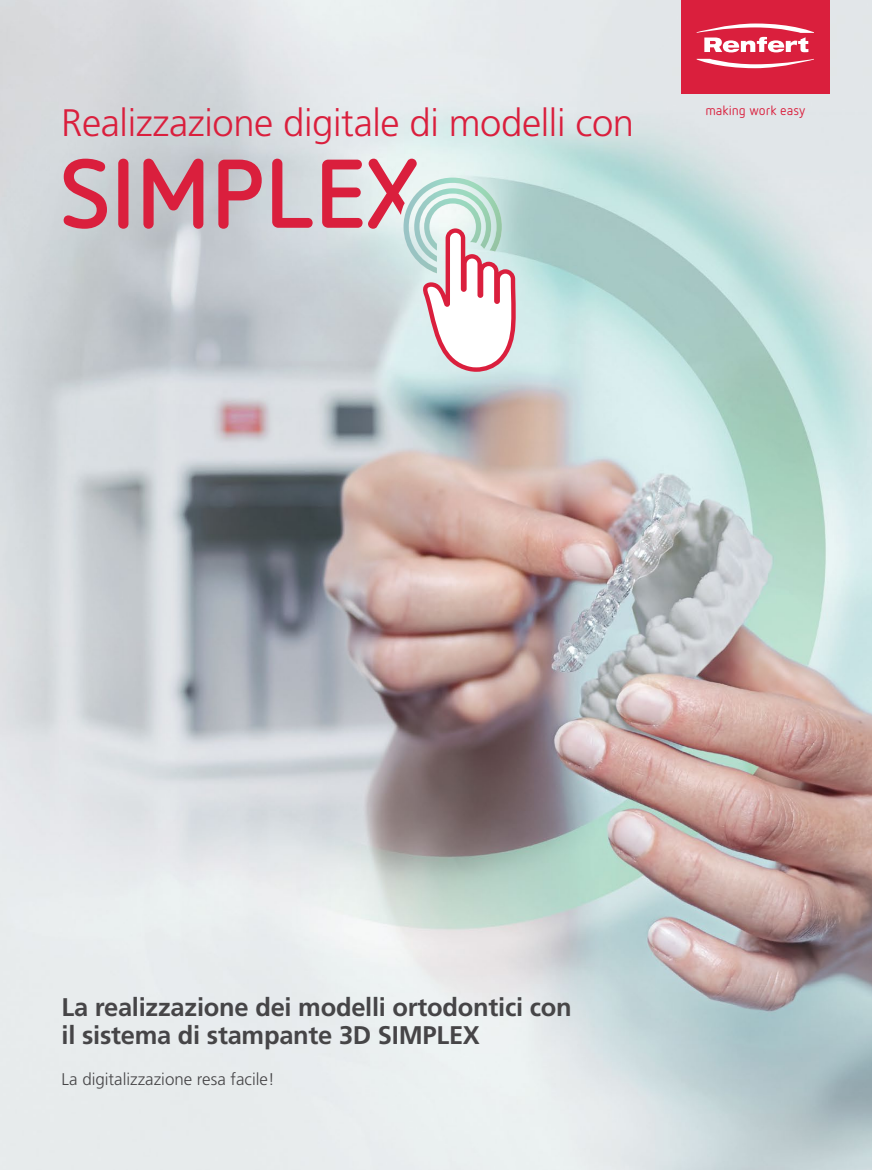
<style>
.page{position:relative;width:872px;height:1170px;background:#fff}
.page>*{position:absolute;margin:0;border:0;box-sizing:border-box;transform-origin:0 0}
.t1{font:300 38.25px "Frutiger LT Std";letter-spacing:-.01em;color:#da1f3d}
.t2{font:700 25.5px/27.9px "Frutiger LT Std";letter-spacing:-.01em;color:#464547}
.t3{font:300 16.95px "Frutiger LT Std";color:#464547}
.t4{font:13.5px "Netto Pro";color:#da1f3d}
</style>
<div class="page">
<img style="left:0;top:0;width:872px;height:1169px">
<svg style="left:64px;top:159px;width:43px;height:70px;background:#d28090"></svg>
<div style="left:118px;top:159px;width:10px;height:70px;background:#da1f3d;border-radius:5px"></div>
<svg style="left:143px;top:159px;width:60px;height:70px;background:#ce7183"></svg>
<svg style="left:218px;top:160px;width:44px;height:69px;background:#cf7b8c"></svg>
<svg style="left:272px;top:159px;width:41px;height:69px;background:#d499a5"></svg>
<svg style="left:322px;top:160px;width:40px;height:68px;background:#da7788"></svg>
<svg style="left:368px;top:159px;width:148px;height:213px"></svg>
<img style="left:403px;top:177px;width:99px;height:96px">
<div style="left:681px;top:0;width:148px;height:94px;background:#da1f3d"></div>
<svg style="left:696px;top:59px;width:118px;height:9px"></svg>
<svg style="left:696px;top:24px;width:118px;height:28px"></svg>
<h1 class="t1" style="left:61px;top:101px;width:574px">Realizzazione digitale di modelli con</h1>
<p class="t4" style="left:705px;top:102px;width:101px">making work easy</p>
<p class="t2" style="left:62px;top:992px;width:512px">La realizzazione dei modelli ortodontici con il sistema di stampante 3D SIMPLEX</p>
<p class="t3" style="left:62px;top:1069px;width:214px">La digitalizzazione resa facile!</p>
</div>
